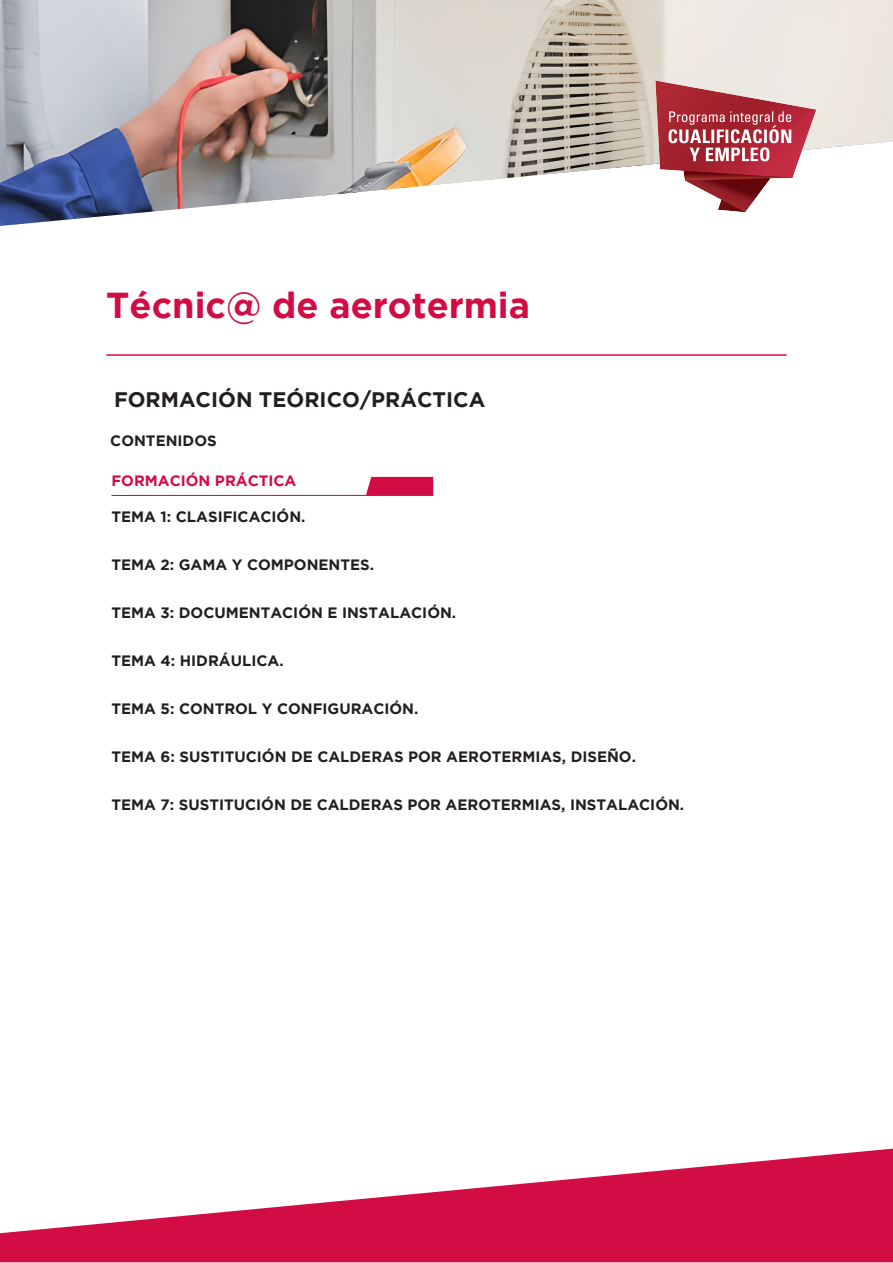
<style>
.page{position:relative;width:893px;height:1263px;background:#fff}
.page>*{position:absolute;margin:0;border:0;box-sizing:border-box;transform-origin:0 0}
.t1{font:700 36px "Gotham";color:#d20d44}
.t2{font:700 21px "Gotham";color:#231f20}
.t3{font:700 15px "Gotham";color:#231f20}
.t4{font:700 15px "Gotham";color:#d20d44}
</style>
<div class="page">
<img style="left:0;top:0;width:893px;height:226px">
<svg style="left:0;top:1148px;width:893px;height:114px;fill:#d20d44"></svg>
<svg style="left:366px;top:477px;width:67px;height:18px"></svg>
<hr style="left:111px;top:495px;width:322px;height:1px;background:#d20d44">
<hr style="left:106px;top:354px;width:681px;height:2px;background:#d20d44">
<svg style="left:655px;top:81px;width:161px;height:131px"></svg>
<h1 class="t1" style="left:106px;top:289px;width:425px">Técnic@ de aerotermia</h1>
<h2 class="t2" style="left:114px;top:390px;width:373px">FORMACIÓN TEÓRICO/PRÁCTICA</h2>
<p class="t3" style="left:110px;top:434px;width:108px">CONTENIDOS</p>
<p class="t4" style="left:111px;top:474px;width:186px">FORMACIÓN PRÁCTICA</p>
<p class="t3" style="left:111px;top:510px;width:196px">TEMA 1: CLASIFICACIÓN.</p>
<p class="t3" style="left:111px;top:558px;width:264px">TEMA 2: GAMA Y COMPONENTES.</p>
<p class="t3" style="left:111px;top:606px;width:346px">TEMA 3: DOCUMENTACIÓN E INSTALACIÓN.</p>
<p class="t3" style="left:111px;top:654px;width:174px">TEMA 4: HIDRÁULICA.</p>
<p class="t3" style="left:111px;top:702px;width:308px">TEMA 5: CONTROL Y CONFIGURACIÓN.</p>
<p class="t3" style="left:111px;top:750px;width:526px">TEMA 6: SUSTITUCIÓN DE CALDERAS POR AEROTERMIAS, DISEÑO.</p>
<p class="t3" style="left:111px;top:798px;width:574px">TEMA 7: SUSTITUCIÓN DE CALDERAS POR AEROTERMIAS, INSTALACIÓN.</p>
</div>
